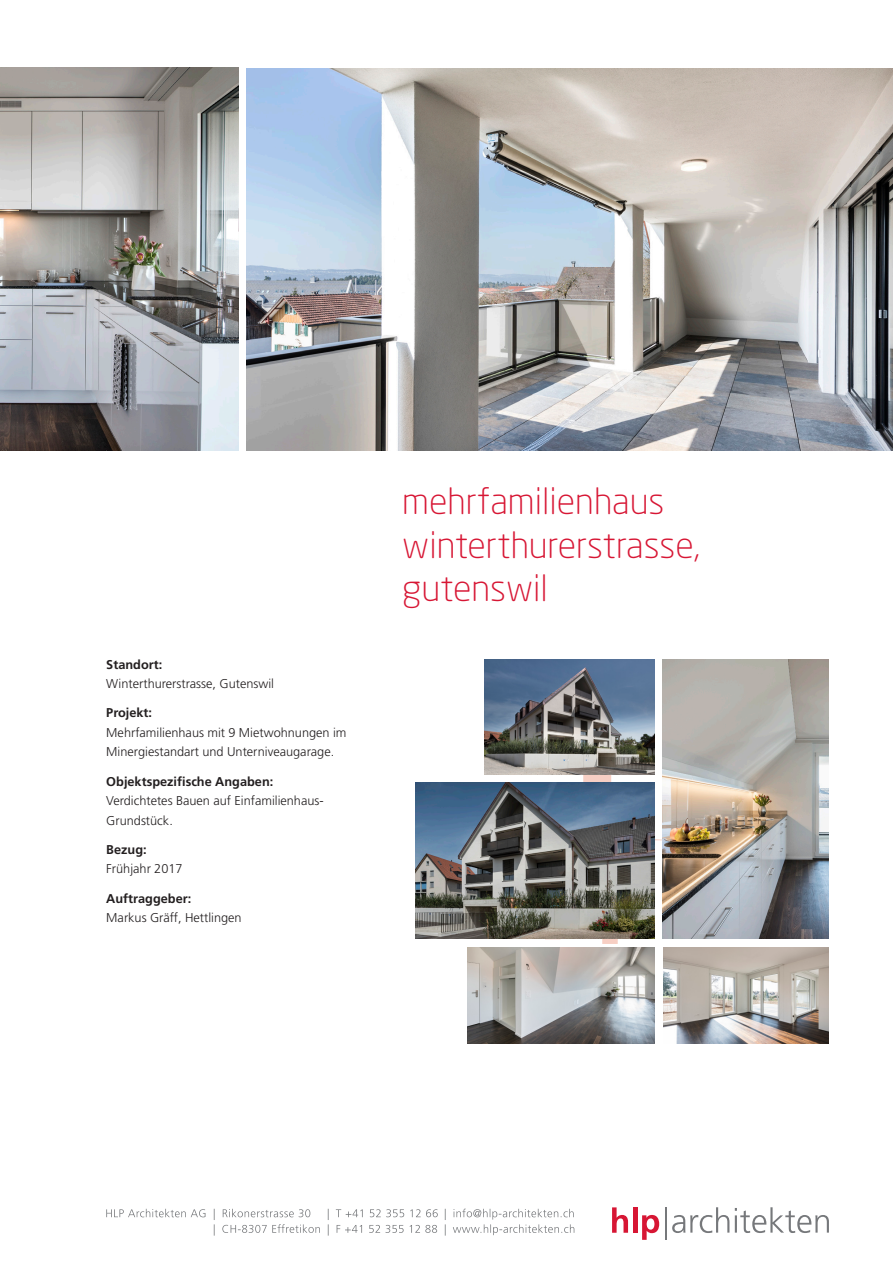
<style>
.page{position:relative;width:893px;height:1263px;background:#fff}
.page>*{position:absolute;margin:0;border:0;box-sizing:border-box;transform-origin:0 0}
.t1{font:300 36px/43.2px "Neo Sans Std";color:#d71634}
.t2{font:300 12.75px/19.5px "Frutiger LT Std";color:#231f20}
.t3{font:700 12.75px "Frutiger LT Std";color:#231f20}
</style>
<div class="page">
<svg style="left:672px;top:1207px;width:57px;height:26px"></svg>
<svg style="left:735px;top:1207px;width:94px;height:26px"></svg>
<svg style="left:612px;top:1207px;width:16px;height:26px"></svg>
<hr style="left:633px;top:1207px;width:4px;height:26px;background:#d71634">
<svg style="left:642px;top:1215px;width:17px;height:25px"></svg>
<hr style="left:665px;top:1207px;width:1px;height:33px;background:#76787b">
<svg style="left:214px;top:1208px;width:360px;height:27px"></svg>
<svg style="left:106px;top:1209px;width:99px;height:8px"></svg>
<img style="left:247px;top:68px;width:646px;height:383px">
<img style="left:0;top:67px;width:239px;height:383px">
<svg style="left:545px;top:938px;width:73px;height:6px"></svg>
<svg style="left:538px;top:774px;width:124px;height:67px"></svg>
<img style="left:484px;top:659px;width:171px;height:115px">
<img style="left:662px;top:660px;width:166px;height:278px">
<img style="left:416px;top:782px;width:239px;height:156px">
<img style="left:663px;top:947px;width:166px;height:96px">
<img style="left:468px;top:947px;width:187px;height:96px">
<p class="t3" style="left:106px;top:657px;width:57px">Standort:</p>
<p class="t2" style="left:106px;top:674px;width:169px">Winterthurerstrasse, Gutenswil</p>
<p class="t3" style="left:106px;top:705px;width:47px">Projekt:</p>
<p class="t2" style="left:106px;top:723px;width:242px">Mehrfamilienhaus mit 9 Mietwohnungen im<br>Minergiestandart und Unterniveaugarage.</p>
<p class="t3" style="left:106px;top:774px;width:169px">Objektspezifische Angaben:</p>
<p class="t2" style="left:106px;top:791px;width:219px">Verdichtetes Bauen auf Einfamilienhaus-<br>Grundstück.</p>
<p class="t3" style="left:106px;top:842px;width:42px">Bezug:</p>
<p class="t2" style="left:106px;top:859px;width:78px">Frühjahr 2017</p>
<p class="t3" style="left:106px;top:891px;width:87px">Auftraggeber:</p>
<p class="t2" style="left:106px;top:908px;width:137px">Markus Gräff, Hettlingen</p>
<h1 class="t1" style="left:402px;top:479px;width:299px">mehrfamilienhaus winterthurerstrasse, gutenswil</h1>
</div>
